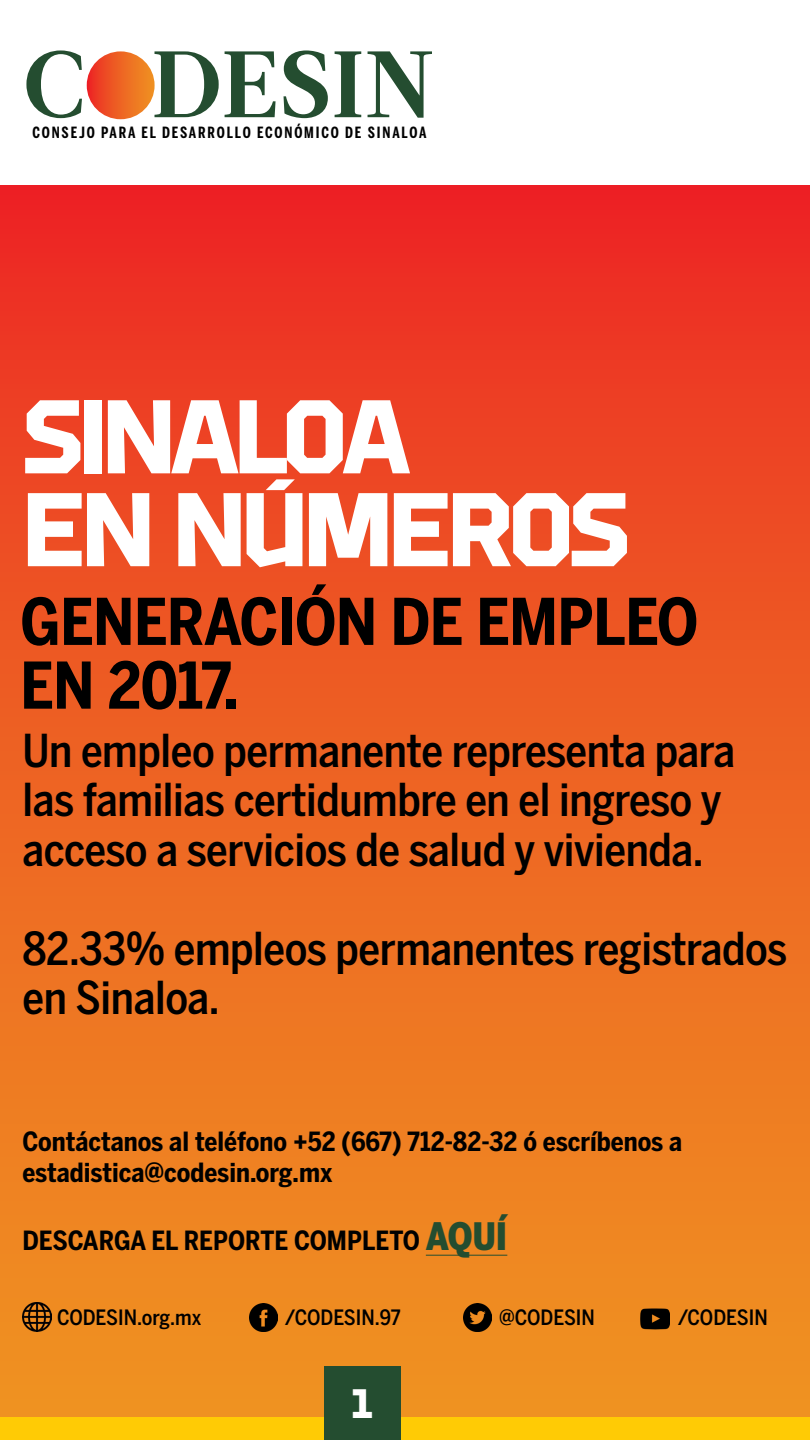
<style>
.page{position:relative;width:810px;height:1440px;background:#fff}
.page>*{position:absolute;margin:0;border:0;box-sizing:border-box;transform-origin:0 0}
.t1{font:800 107.48px/92.8px "Brooklyn";letter-spacing:-.04em;color:#fff}
.t2{font:700 63.75px/63.8px "Benton Sans Cond";letter-spacing:-.01em;color:#000}
.t3{font:500 45px/49.5px "Benton Sans Cond";letter-spacing:-.01em;color:#000}
.t4{font:800 42.3px "Brooklyn";color:#fff}
.t5{font:700 26.25px/31.5px "Benton Sans Cond";color:#000}
.t6{font:500 21px "Benton Sans Cond";color:#000}
.t7{font:700 15.38px "Benton Sans Comp";letter-spacing:.12em;color:#000}
.s1{font-weight:900;font-size:37.5px;color:#244d30}
</style>
<div class="page">
<div style="left:0;top:185px;width:810px;height:1233px;background:linear-gradient(to bottom,#ed2b24,#ef9921)"></div>
<svg style="left:26px;top:50px;width:406px;height:68px"></svg>
<div style="left:87px;top:51px;width:68px;height:68px;background:linear-gradient(to right,#ec2921,#f09b2d);border-radius:34px"></div>
<img style="left:249px;top:1303px;width:29px;height:29px">
<img style="left:463px;top:1303px;width:29px;height:29px">
<img style="left:640px;top:1303px;width:30px;height:29px">
<img style="left:22px;top:1302px;width:29px;height:30px">
<hr style="left:426px;top:1255px;width:81px;height:1px;background:#244d30">
<div style="left:0;top:1418px;width:810px;height:22px;background:#ffcb05"></div>
<div style="left:324px;top:1366px;width:76px;height:74px;background:#244d30"></div>
<p class="t7" style="left:32px;top:124px;width:395px">CONSEJO PARA EL DESARROLLO ECONÓMICO DE SINALOA</p>
<h1 class="t1" style="left:22px;top:394px;width:609px">SINALOA<br>EN NÚMEROS</h1>
<h2 class="t2" style="left:20px;top:589px;width:680px">GENERACIÓN DE EMPLEO<br>EN 2017.</h2>
<p class="t3" style="left:22px;top:725px;width:714px">Un empleo permanente representa para las familias certidumbre en el ingreso y acceso a servicios de salud y vivienda.</p>
<p class="t3" style="left:22px;top:923px;width:766px">82.33% empleos permanentes registrados en Sinaloa.</p>
<p class="t5" style="left:22px;top:1125px;width:661px">Contáctanos al teléfono +52 (667) 712-82-32 ó escríbenos a estadistica@codesin.org.mx</p>
<p class="t5" style="left:22px;top:1225px;width:486px">DESCARGA EL REPORTE COMPLETO <span class="s1">AQUÍ</span></p>
<p class="t6" style="left:57px;top:1306px;width:146px">CODESIN.org.mx</p>
<p class="t6" style="left:285px;top:1306px;width:117px">/CODESIN.97</p>
<p class="t6" style="left:499px;top:1306px;width:97px">@CODESIN</p>
<p class="t6" style="left:678px;top:1306px;width:91px">/CODESIN</p>
<p class="t4" style="left:350px;top:1383px;width:25px">1</p>
</div>
